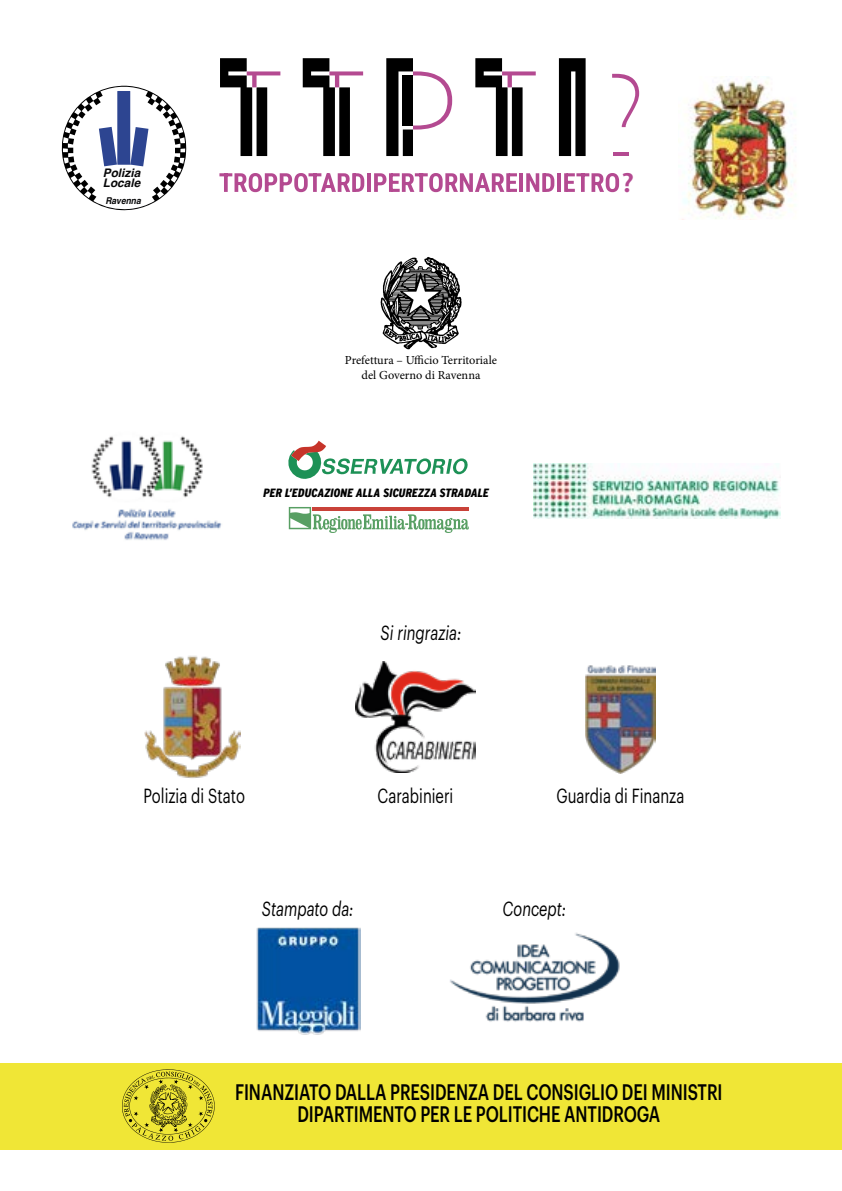
<style>
.page{position:relative;width:842px;height:1191px;background:#fff}
.page>*{position:absolute;margin:0;border:0;box-sizing:border-box;transform-origin:0 0}
.t1{font:600 27.8px "Myriad Pro";color:#b44a91;scale:1.06 1}
.t2{font:500 22px "Graphik";letter-spacing:-.005em;color:#000;scale:.74 1}
.t3{font:20px "Graphik";color:#000;scale:.74 1}
.t4{font:italic 20px "Graphik";color:#000;scale:.74 1}
.t5{font:12.2px "Minion Pro";color:#000}
.t6{font:italic 900 condensed 12px "Interstate";color:#000}
.t7{font:italic 700 11.8px/10.4px "Helvetica";color:#080809}
.t8{font:italic 700 9.4px "Helvetica";color:#080809;scale:.9 1}
</style>
<div class="page">
<div style="left:0;top:1063px;width:842px;height:87px;background:#f0e636"></div>
<svg style="left:122px;top:1069px;width:93px;height:73px"></svg>
<img style="left:533px;top:463px;width:247px;height:56px">
<svg style="left:289px;top:507px;width:180px;height:26px"></svg>
<svg style="left:288px;top:441px;width:180px;height:38px"></svg>
<img style="left:72px;top:436px;width:150px;height:104px">
<img style="left:380px;top:257px;width:82px;height:93px">
<img style="left:256px;top:927px;width:104px;height:108px">
<img style="left:450px;top:932px;width:170px;height:90px">
<img style="left:586px;top:665px;width:69px;height:108px">
<img style="left:145px;top:655px;width:96px;height:123px">
<img style="left:356px;top:661px;width:119px;height:111px">
<svg style="left:219px;top:173px;width:145px;height:19px"></svg>
<hr style="left:367px;top:173px;width:4px;height:19px;background:#b44a91">
<svg style="left:374px;top:173px;width:12px;height:19px"></svg>
<hr style="left:389px;top:173px;width:4px;height:19px;background:#b44a91">
<svg style="left:392px;top:173px;width:125px;height:19px"></svg>
<hr style="left:519px;top:173px;width:4px;height:19px;background:#b44a91">
<svg style="left:526px;top:173px;width:28px;height:19px"></svg>
<hr style="left:557px;top:173px;width:4px;height:19px;background:#b44a91">
<svg style="left:564px;top:173px;width:3px;height:19px"></svg>
<svg style="left:567px;top:173px;width:52px;height:19px"></svg>
<svg style="left:559px;top:58px;width:27px;height:98px;background:#272727"></svg>
<svg style="left:475px;top:58px;width:61px;height:98px"></svg>
<svg style="left:386px;top:58px;width:66px;height:98px"></svg>
<svg style="left:303px;top:58px;width:60px;height:98px"></svg>
<svg style="left:220px;top:58px;width:60px;height:98px"></svg>
<hr style="left:614px;top:152px;width:15px;height:4px;background:#b44a91">
<svg style="left:612px;top:74px;width:27px;height:53px"></svg>
<svg style="left:61px;top:85px;width:125px;height:125px"></svg>
<img style="left:683px;top:77px;width:113px;height:142px">
<p class="t7" style="left:103px;top:169px;width:39px">Polizia<br>Locale</p>
<p class="t8" style="left:105px;top:195px;width:41px">Ravenna</p>
<p class="t5" style="left:345px;top:352px;width:154px">Prefettura – Ufficio Territoriale</p>
<p class="t5" style="left:362px;top:367px;width:120px">del Governo di Ravenna</p>
<p class="t6" style="left:264px;top:486px;width:227px">PER L’EDUCAZIONE ALLA SICUREZZA STRADALE</p>
<p class="t4" style="left:381px;top:617px;width:111px">Si ringrazia:</p>
<p class="t1" style="left:621px;top:165px;width:13px">?</p>
<p class="t3" style="left:144px;top:780px;width:139px">Polizia di Stato</p>
<p class="t3" style="left:377px;top:780px;width:104px">Carabinieri</p>
<p class="t3" style="left:556px;top:780px;width:175px">Guardia di Finanza</p>
<p class="t4" style="left:262px;top:894px;width:126px">Stampato da:</p>
<p class="t4" style="left:502px;top:894px;width:87px">Concept:</p>
<p class="t2" style="left:235px;top:1075px;width:660px">FINANZIATO DALLA PRESIDENZA DEL CONSIGLIO DEI MINISTRI</p>
<p class="t2" style="left:297px;top:1097px;width:492px">DIPARTIMENTO PER LE POLITICHE ANTIDROGA</p>
</div>
